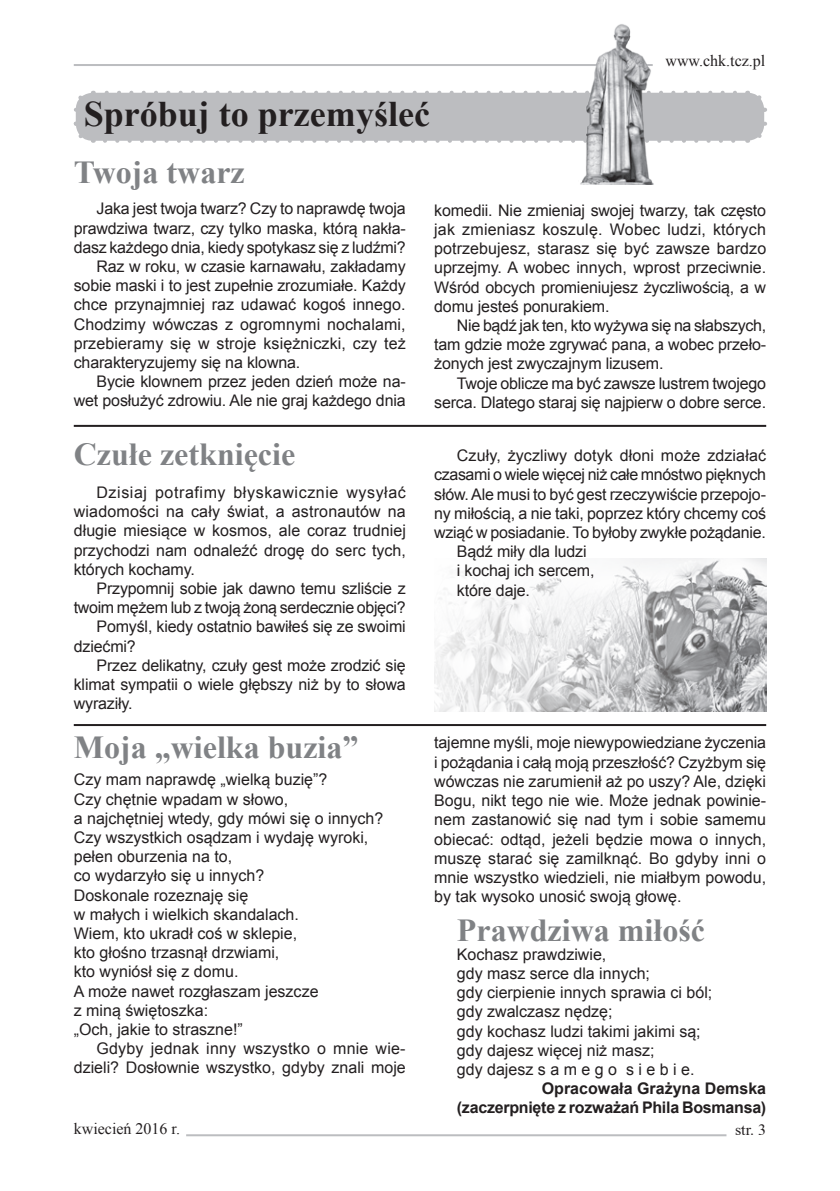
<style>
.page{position:relative;width:840px;height:1191px;background:#fff}
.page>*{position:absolute;margin:0;border:0;box-sizing:border-box;transform-origin:0 0}
.t1{font:700 36px "Times New Roman";color:#231f20}
.t2{font:700 32px "Times New Roman";color:#808285}
.t3{font:16px/19.2px "Arial";letter-spacing:-.01em;color:#231f20;text-align:justify}
.t4{font:700 16px/19.2px "Arial";letter-spacing:-.015em;color:#231f20;text-align:right}
.t5{font:16px "Arial";letter-spacing:.01em;color:#231f20}
.t6{font:16px "Times New Roman";color:#231f20}
.t7{font:16px "Times New Roman PL";color:#231f20}
</style>
<div class="page">
<hr style="left:74px;top:64px;width:578px;height:2px;background:#bcbdc0">
<hr style="left:186px;top:1134px;width:540px;height:2px;background:#bcbdc0">
<img style="left:434px;top:558px;width:331px;height:153px">
<svg style="left:746px;top:90px;width:21px;height:53px"></svg>
<svg style="left:73px;top:91px;width:667px;height:52px;background:#c0c1c4"></svg>
<img style="left:577px;top:24px;width:81px;height:160px">
<hr style="left:74px;top:425px;width:691px;height:2px;background:#231f20">
<hr style="left:74px;top:724px;width:691px;height:2px;background:#231f20">
<p class="t6" style="left:665px;top:50px;width:101px">www.chk.tcz.pl</p>
<h1 class="t1" style="left:84px;top:89px;width:347px">Spróbuj to przemyśleć</h1>
<h2 class="t2" style="left:74px;top:150px;width:172px">Twoja twarz</h2>
<p class="t3" style="left:96px;top:199px;width:310px">Jaka jest twoja twarz? Czy to naprawdę twoja</p>
<p class="t3" style="left:74px;top:218px;width:333px">prawdziwa twarz, czy tylko maska, którą nakła-</p>
<p class="t3" style="left:74px;top:238px;width:333px">dasz każdego dnia, kiedy spotykasz się z ludźmi?</p>
<p class="t3" style="left:96px;top:257px;width:310px">Raz w roku, w czasie karnawału, zakładamy</p>
<p class="t3" style="left:74px;top:276px;width:333px">sobie maski i to jest zupełnie zrozumiałe. Każdy</p>
<p class="t3" style="left:74px;top:295px;width:333px">chce przynajmniej raz udawać kogoś innego.</p>
<p class="t3" style="left:74px;top:314px;width:333px">Chodzimy wówczas z ogromnymi nochalami,</p>
<p class="t5" style="left:74px;top:333px;width:333px">przebieramy się w stroje księżniczki, czy też</p>
<p class="t3" style="left:74px;top:353px;width:228px">charakteryzujemy się na klowna.</p>
<p class="t3" style="left:96px;top:372px;width:310px">Bycie klownem przez jeden dzień może na-</p>
<p class="t3" style="left:74px;top:391px;width:333px">wet posłużyć zdrowiu. Ale nie graj każdego dnia</p>
<p class="t3" style="left:434px;top:201px;width:333px">komedii. Nie zmieniaj swojej twarzy, tak często jak zmieniasz koszulę. Wobec ludzi, których potrzebujesz, starasz się być zawsze bardzo uprzejmy. A wobec innych, wprost przeciwnie.<br>Wśród obcych promieniujesz życzliwością, a w domu jesteś ponurakiem.</p>
<p class="t3" style="left:434px;top:316px;width:333px;text-indent:23px">Nie bądź jak ten, kto wyżywa się na słabszych, tam gdzie może zgrywać pana, a wobec przeło&shy;żonych jest zwyczajnym lizusem.</p>
<p class="t3" style="left:434px;top:374px;width:333px;text-align:right">Twoje oblicze ma być zawsze lustrem twojego serca. Dlatego staraj się najpierw o dobre serce.</p>
<h2 class="t2" style="left:74px;top:432px;width:223px">Czułe zetknięcie</h2>
<p class="t3" style="left:74px;top:483px;width:333px;text-indent:23px">Dzisiaj potrafimy błyskawicznie wysyłać wiadomości na cały świat, a astronautów na długie miesiące w kosmos, ale coraz trudniej przychodzi nam odnaleźć drogę do serc tych, których kochamy.</p>
<p class="t3" style="left:96px;top:579px;width:310px">Przypomnij sobie jak dawno temu szliście z</p>
<p class="t3" style="left:74px;top:598px;width:333px">twoim mężem lub z twoją żoną serdecznie objęci?</p>
<p class="t3" style="left:96px;top:617px;width:310px">Pomyśl, kiedy ostatnio bawiłeś się ze swoimi</p>
<p class="t3" style="left:74px;top:636px;width:63px">dziećmi?</p>
<p class="t3" style="left:96px;top:656px;width:310px">Przez delikatny, czuły gest może zrodzić się</p>
<p class="t3" style="left:74px;top:675px;width:333px">klimat sympatii o wiele głębszy niż by to słowa</p>
<p class="t3" style="left:74px;top:694px;width:60px">wyraziły.</p>
<h2 class="t2" style="left:74px;top:725px;width:286px">Moja „wielka buzia”</h2>
<p class="t3" style="left:74px;top:770px;width:311px;text-align:left">Czy mam naprawdę „wielką buzię”?<br>Czy chętnie wpadam w słowo,<br>a najchętniej wtedy, gdy mówi się o innych?<br>Czy wszystkich osądzam i wydaję wyroki, pełen oburzenia na to,<br>co wydarzyło się u innych?<br>Doskonale rozeznaję się<br>w małych i wielkich skandalach.<br>Wiem, kto ukradł coś w sklepie,<br>kto głośno trzasnął drzwiami,<br>kto wyniósł się z domu.<br>A może nawet rozgłaszam jeszcze<br>z miną świętoszka:<br>„Och, jakie to straszne!”</p>
<p class="t3" style="left:74px;top:1039px;width:333px;text-align:right">Gdyby jednak inny wszystko o mnie wie&shy;dzieli? Dosłownie wszystko, gdyby znali moje</p>
<p class="t3" style="left:456px;top:446px;width:310px">Czuły, życzliwy dotyk dłoni może zdziałać</p>
<p class="t3" style="left:434px;top:465px;width:333px">czasami o wiele więcej niż całe mnóstwo pięknych</p>
<p class="t3" style="left:434px;top:484px;width:333px">słów. Ale musi to być gest rzeczywiście przepojo-</p>
<p class="t3" style="left:434px;top:503px;width:333px">ny miłością, a nie taki, poprzez który chcemy coś</p>
<p class="t3" style="left:434px;top:523px;width:333px">wziąć w posiadanie. To byłoby zwykłe pożądanie.</p>
<p class="t3" style="left:456px;top:542px;width:131px">Bądź miły dla ludzi</p>
<p class="t3" style="left:456px;top:561px;width:139px">i kochaj ich sercem,</p>
<p class="t3" style="left:456px;top:580px;width:75px">które daje.</p>
<p class="t3" style="left:434px;top:733px;width:333px">tajemne myśli, moje niewypowiedziane życzenia i pożądania i całą moją przeszłość? Czyżbym się wówczas nie zarumienił aż po uszy? Ale, dzięki Bogu, nikt tego nie wie. Może jednak powinie&shy;nem zastanowić się nad tym i sobie samemu obiecać: odtąd, jeżeli będzie mowa o innych, muszę starać się zamilknąć. Bo gdyby inni o mnie wszystko wiedzieli, nie miałbym powodu, by tak wysoko unosić swoją głowę.</p>
<h2 class="t2" style="left:456px;top:907px;width:249px">Prawdziwa miłość</h2>
<p class="t3" style="left:456px;top:944px;width:257px;text-align:left">Kochasz prawdziwie,<br>gdy masz serce dla innych;<br>gdy cierpienie innych sprawia ci ból; gdy zwalczasz nędzę;<br>gdy kochasz ludzi takimi jakimi są; gdy dajesz więcej niż masz;<br>gdy dajesz s a m e g o s i e b i e.</p>
<p class="t4" style="left:456px;top:1079px;width:311px">Opracowała Grażyna Demska (zaczerpnięte z rozważań Phila Bosmansa)</p>
<p class="t6" style="left:74px;top:1118px;width:108px">kwiecień 2016 r.</p>
<p class="t7" style="left:734px;top:1120px;width:33px">str. 3</p>
</div>
